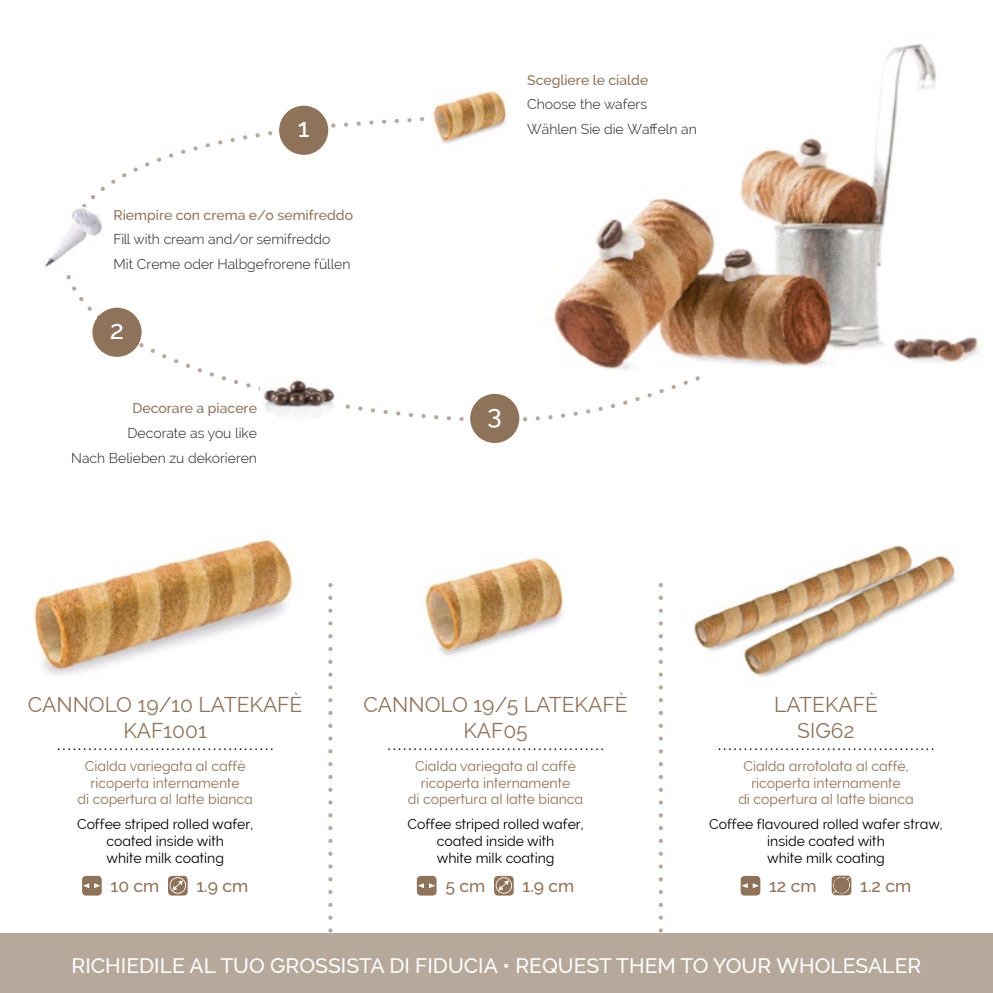
<style>
.page{position:relative;width:993px;height:993px;background:#fff}
.page>*{position:absolute;margin:0;border:0;box-sizing:border-box;transform-origin:0 0}
.t1{font:500 26.25px "Raleway";color:#fff}
.t2{font:21px/25.2px "Raleway";color:#8f725a;text-align:center}
.t3{font:500 21px "Raleway";color:#fff}
.t4{font:500 17.5px "Raleway";color:#8f725a}
.t5{font:14px/16.8px "Raleway";color:#8f725a;text-align:center}
.t6{font:14px/16.8px "Raleway";color:#000101;text-align:center}
.t7{font:300 14px/24.5px "Raleway";color:#1d1d1b}
.t8{font:500 14px "Raleway";color:#8f725a}
</style>
<div class="page">
<img style="left:33px;top:539px;width:261px;height:137px">
<img style="left:424px;top:558px;width:139px;height:98px">
<img style="left:693px;top:545px;width:263px;height:132px">
<div style="left:0;top:933px;width:992px;height:59px;background:#b7a89c"></div>
<img style="left:433px;top:89px;width:74px;height:25px">
<svg style="left:417px;top:875px;width:19px;height:20px"></svg>
<svg style="left:494px;top:875px;width:19px;height:20px"></svg>
<svg style="left:740px;top:875px;width:20px;height:20px"></svg>
<svg style="left:831px;top:875px;width:20px;height:20px"></svg>
<svg style="left:82px;top:875px;width:20px;height:20px"></svg>
<svg style="left:168px;top:875px;width:20px;height:20px"></svg>
<svg style="left:658px;top:584px;width:4px;height:349px"></svg>
<svg style="left:328px;top:584px;width:4px;height:349px"></svg>
<svg style="left:58px;top:748px;width:214px;height:1px"></svg>
<svg style="left:388px;top:748px;width:214px;height:1px"></svg>
<svg style="left:718px;top:748px;width:215px;height:1px"></svg>
<img style="left:711px;top:43px;width:268px;height:324px">
<svg style="left:66px;top:114px;width:645px;height:315px"></svg>
<img style="left:45px;top:207px;width:58px;height:59px">
<div style="left:279px;top:106px;width:49px;height:49px;background:#8f725a;border-radius:50%"></div>
<div style="left:92px;top:307px;width:49px;height:50px;background:#8f725a;border-radius:50%"></div>
<div style="left:470px;top:393px;width:49px;height:50px;background:#8f725a;border-radius:50%"></div>
<img style="left:261px;top:376px;width:79px;height:48px">
<h1 class="t1" style="left:298px;top:113px;width:13px">1</h1>
<p class="t8" style="left:113px;top:206px;width:241px">Riempire con crema e/o semifreddo</p>
<p class="t7" style="left:113px;top:227px;width:238px">Fill with cream and/or semifreddo<br>Mit Creme oder Halbgefrorene füllen</p>
<h1 class="t1" style="left:110px;top:315px;width:16px">2</h1>
<p class="t8" style="left:132px;top:400px;width:126px">Decorare a piacere</p>
<p class="t7" style="left:71px;top:420px;width:187px;text-align:right">Decorate as you like<br>Nach Belieben zu dekorieren</p>
<p class="t8" style="left:527px;top:72px;width:122px">Scegliere le cialde</p>
<p class="t7" style="left:527px;top:92px;width:171px">Choose the wafers<br>Wählen Sie die Waffeln an</p>
<h1 class="t1" style="left:487px;top:399px;width:16px">3</h1>
<h2 class="t2" style="left:28px;top:692px;width:276px">CANNOLO 19/10 LATEKAFÈ<br>KAF1001</h2>
<p class="t5" style="left:77px;top:757px;width:177px">Cialda variegata al caffè ricoperta internamente<br>di copertura al latte bianca</p>
<p class="t6" style="left:77px;top:815px;width:178px">Coffee striped rolled wafer, coated inside with<br>white milk coating</p>
<p class="t4" style="left:110px;top:875px;width:50px">10 cm</p>
<p class="t4" style="left:196px;top:875px;width:53px">1.9 cm</p>
<h2 class="t2" style="left:363px;top:692px;width:265px">CANNOLO 19/5 LATEKAFÈ<br>KAF05</h2>
<p class="t5" style="left:408px;top:757px;width:177px">Cialda variegata al caffè ricoperta internamente<br>di copertura al latte bianca</p>
<p class="t6" style="left:407px;top:815px;width:178px">Coffee striped rolled wafer, coated inside with<br>white milk coating</p>
<p class="t4" style="left:445px;top:875px;width:41px">5 cm</p>
<p class="t4" style="left:522px;top:875px;width:53px">1.9 cm</p>
<h2 class="t2" style="left:773px;top:692px;width:105px">LATEKAFÈ<br>SIG62</h2>
<p class="t5" style="left:738px;top:757px;width:177px">Cialda arrotolata al caffè, ricoperta internamente<br>di copertura al latte bianca</p>
<p class="t6" style="left:709px;top:815px;width:235px">Coffee flavoured rolled wafer straw, inside coated with<br>white milk coating</p>
<p class="t4" style="left:768px;top:875px;width:49px">12 cm</p>
<p class="t4" style="left:860px;top:875px;width:53px">1.2 cm</p>
<h2 class="t3" style="left:71px;top:952px;width:851px">RICHIEDILE AL TUO GROSSISTA DI FIDUCIA • REQUEST THEM TO YOUR WHOLESALER</h2>
</div>
